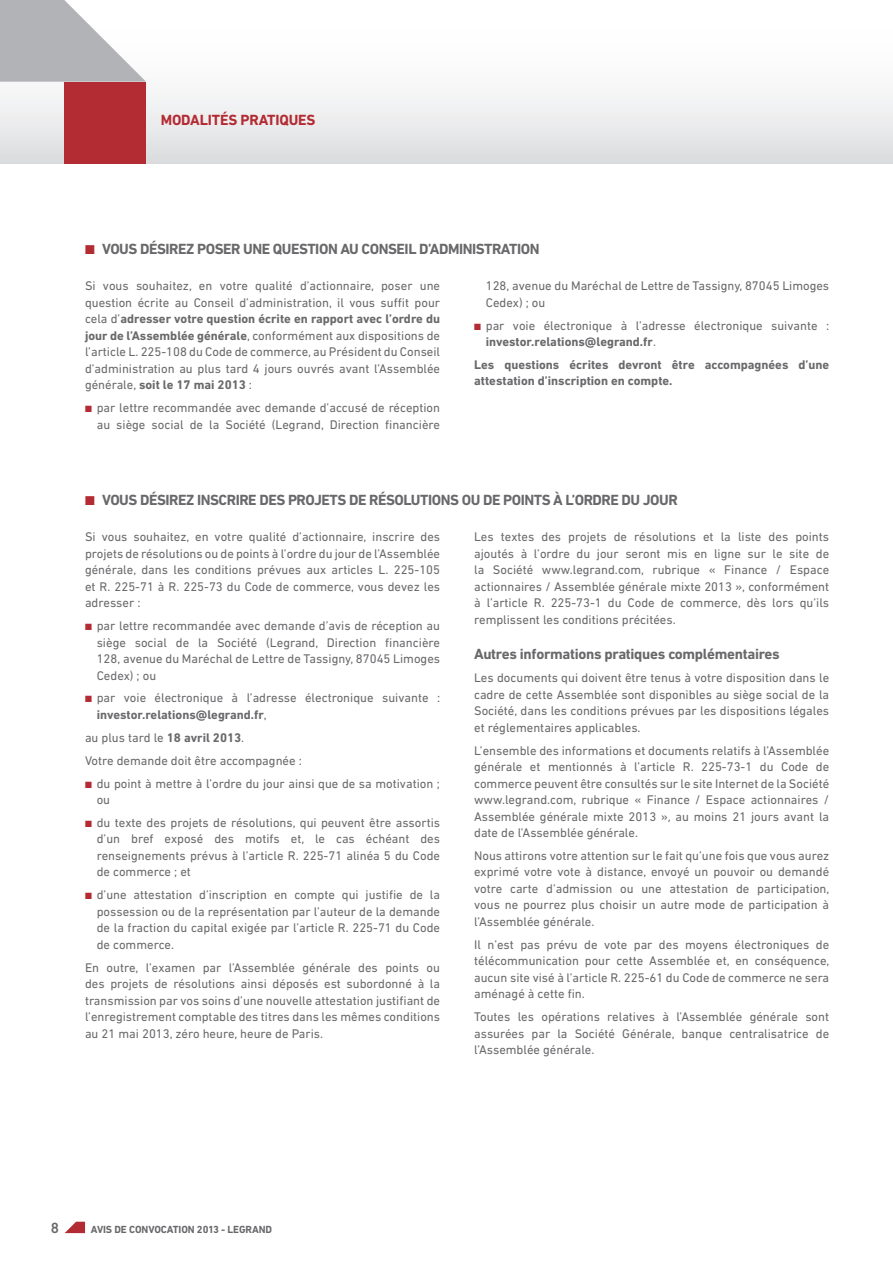
<style>
.page{position:relative;width:893px;height:1263px;background:#fff}
.page>*{position:absolute;margin:0;border:0;box-sizing:border-box;transform-origin:0 0}
.t1{font:700 15px "DIN Next LT Pro";letter-spacing:-.03em;color:#69696c}
.t2{font:700 15px "DIN Next LT Pro";letter-spacing:-.01em;color:#b32b33}
.t3{font:500 15px "DIN Next LT Pro";color:#69696c}
.t4{font:12.75px/16.5px "DIN Next LT Pro";color:#69696c;text-align:justify}
.t5{font:700 12.75px/16.5px "DIN Next LT Pro";color:#69696c}
.t6{font:700 10.5px "DIN Next LT Pro";letter-spacing:-.01em;color:#69696c}
.s1{color:#b32b33}
.s2{font-weight:700}
</style>
<div class="page">
<svg style="left:65px;top:1222px;width:20px;height:11px"></svg>
<div style="left:0;top:0;width:893px;height:163px;background:linear-gradient(to bottom,#fff,#e2e3e5)"></div>
<div style="left:64px;top:82px;width:82px;height:81px;background:#b32b33"></div>
<svg style="left:0;top:0;width:146px;height:82px"></svg>
<p class="t2" style="left:161px;top:114px;width:156px">MODALITÉS PRATIQUES</p>
<p class="t1" style="left:85px;top:243px;width:456px"><span class="s1">■</span> VOUS DÉSIREZ POSER UNE QUESTION AU CONSEIL D’ADMINISTRATION</p>
<p class="t4" style="left:85px;top:279px;width:357px">Si vous souhaitez, en votre qualité d’actionnaire, poser une question écrite au Conseil d’administration, il vous suffit pour cela d’<span class="s2">adresser votre question écrite en rapport avec l’ordre du jour de l’Assemblée générale</span>, conformément aux dispositions de l’article L. 225-108 du Code de commerce, au Président du Conseil d’administration au plus tard 4 jours ouvrés avant l’Assemblée générale, <span class="s2">soit le 17 mai 2013</span> :</p>
<p class="t4" style="left:85px;top:401px;width:357px;text-align:right"><span class="s1">■</span> par lettre recommandée avec demande d’accusé de réception au siège social de la Société (Legrand, Direction financière</p>
<p class="t4" style="left:486px;top:279px;width:345px">128, avenue du Maréchal de Lettre de Tassigny, 87045 Limoges<br>Cedex) ; ou</p>
<p class="t4" style="left:486px;top:318px;width:345px;text-indent:-12px"><span class="s1">■</span> par voie électronique à l’adresse électronique suivante : <span class="s2">investor.relations@legrand.fr</span>.</p>
<p class="t5" style="left:474px;top:357px;width:357px">L es questions écrites devront être accompagnées d’une attestation d’inscription en compte.</p>
<p class="t1" style="left:85px;top:494px;width:594px"><span class="s1">■</span> VOUS DÉSIREZ INSCRIRE DES PROJETS DE RÉSOLUTIONS OU DE POINTS À L’ORDRE DU JOUR</p>
<p class="t4" style="left:85px;top:530px;width:357px">Si vous souhaitez, en votre qualité d’actionnaire, inscrire des projets de résolutions ou de points à l’ordre du jour de l’Assemblée générale , dans les conditions prévues aux articles L. 225-105 et R. 225-71 à R. 225-73 du Code de commerce, vous devez les adresser :</p>
<p class="t4" style="left:97px;top:618px;width:345px;text-indent:-12px"><span class="s1">■</span> par lettre recommandée avec demande d’avis de réception au siège social de la Société (Legrand, Direction financière 128, avenue du Maréchal de Lettre de Tassigny, 87045 Limoges Cedex) ; ou</p>
<p class="t4" style="left:97px;top:691px;width:345px;text-indent:-12px"><span class="s1">■</span> par voie électronique à l’adresse électronique suivante : <span class="s2">investor.relations@legrand.fr</span>,</p>
<p class="t4" style="left:85px;top:727px;width:218px;line-height:22.8px">au plus tard le <span class="s2">18 avril 2013</span>.<br>Votre demande doit être accompagnée :</p>
<p class="t4" style="left:97px;top:776px;width:345px;text-indent:-12px"><span class="s1">■</span> du point à mettre à l’ordre du jour ainsi que de sa motivation ; ou</p>
<p class="t4" style="left:97px;top:815px;width:345px;text-indent:-12px"><span class="s1">■</span> du texte des projets de résolutions, qui peuvent être assortis d’un bref exposé des motifs et, le cas échéant des renseignements prévus à l’article R. 225-71 alinéa 5 du Code de commerce ; et</p>
<p class="t4" style="left:97px;top:888px;width:345px;text-indent:-12px"><span class="s1">■</span> d’une attestation d’inscription en compte qui justifie de la possession ou de la représentation par l’auteur de la demande de la fraction du capital exigée par l’article R. 225-71 du Code de commerce.</p>
<p class="t4" style="left:85px;top:960px;width:357px">En outre, l’examen par l’Assemblée générale des points ou des projets de résolutions ainsi déposés est subordonné à la transmission par vos soins d’une nouvelle attestation justifiant de l’enregistrement comptable des titres dans les mêmes conditions au 21 mai 2013, zéro heure, heure de Paris.</p>
<p class="t4" style="left:474px;top:530px;width:357px">Les textes des projets de résolutions et la liste des points ajoutés à l’ordre du jour seront mis en ligne sur le site de la Société www.legrand.com, rubrique « Finance / Espace actionnaires / Assemblée générale mixte 2013 », conformément à l’article R. 225-73-1 du Code de commerce, dès lors qu’ils remplissent les conditions précitées.</p>
<p class="t1" style="left:474px;top:649px;width:307px">Autres informations pratiques complémentaires</p>
<p class="t4" style="left:474px;top:671px;width:357px">Les documents qui doivent être tenus à votre disposition dans le cadre de cette Assemblée sont disponibles au siège social de la Société, dans les conditions prévues par les dispositions légales et réglementaires applicables.</p>
<p class="t4" style="left:474px;top:743px;width:357px">L’ensemble des informations et documents relatifs à l’Assemblée générale et mentionnés à l’article R. 225-73-1 du Code de commerce peuvent être consultés sur le site Internet de la Société www.legrand.com, rubrique « Finance / Espace actionnaires / Assemblée générale mixte 2013 », au moins 21 jours avant la date de l’Assemblée générale .</p>
<p class="t4" style="left:474px;top:848px;width:357px">Nous attirons votre attention sur le fait qu’une fois que vous aurez exprimé votre vote à distance, envoyé un pouvoir ou demandé votre carte d’admission ou une attestation de participation, vous ne pourrez plus choisir un autre mode de participation à l’Assemblée générale.</p>
<p class="t4" style="left:474px;top:937px;width:357px">Il n’est pas prévu de vote par des moyens électroniques de télécommunication pour cette Assemblée et, en conséquence, aucun site visé à l’article R. 225-61 du Code de commerce ne sera aménagé à cette fin.</p>
<p class="t4" style="left:474px;top:1010px;width:357px">Toutes les opérations relatives à l’Assemblée générale sont assurées par la Société Générale, banque centralisatrice de l’Assemblée générale.</p>
<p class="t3" style="left:51px;top:1223px;width:10px">8</p>
<p class="t6" style="left:91px;top:1226px;width:183px">AVIS DE CONVOCATION 2013 - LEGRAND</p>
</div>
